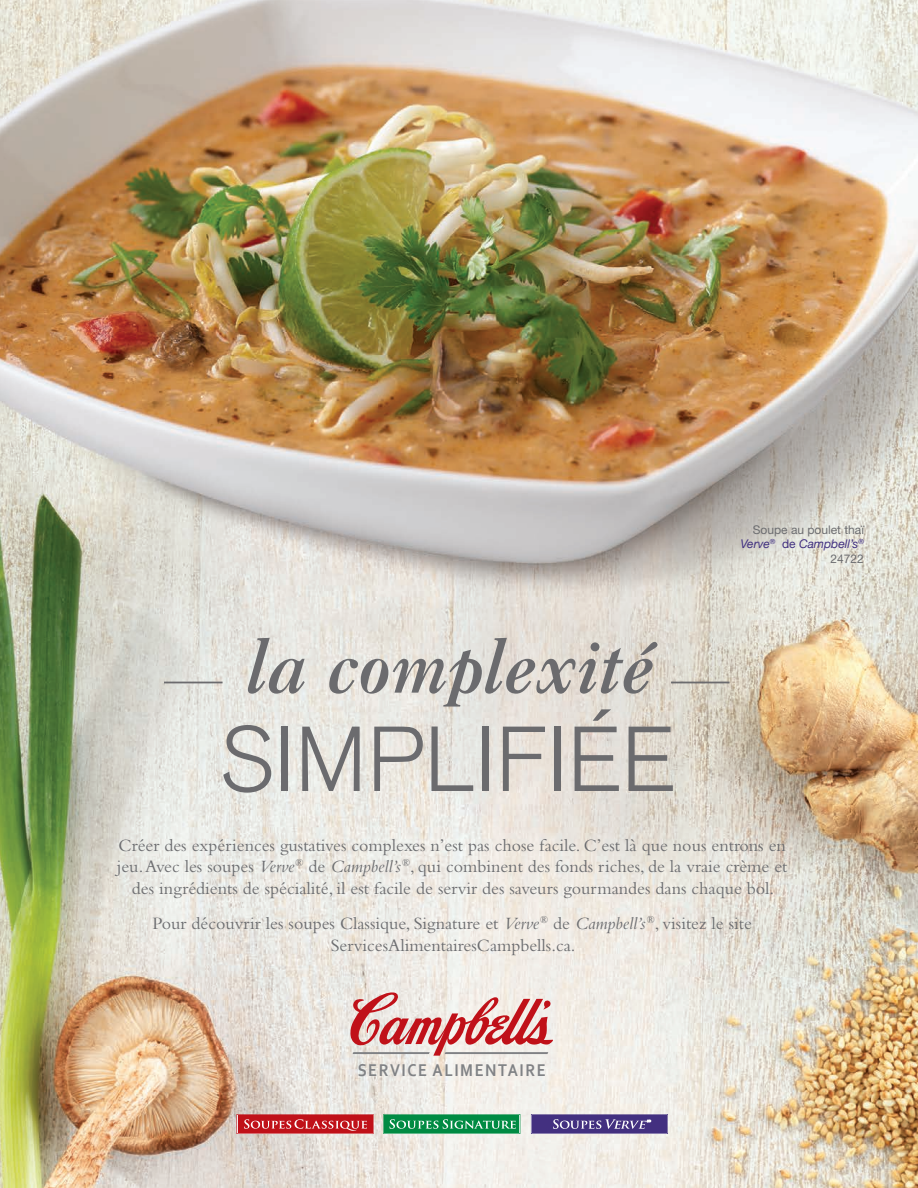
<style>
.page{position:relative;width:918px;height:1188px;background:#fff}
.page>*{position:absolute;margin:0;border:0;box-sizing:border-box;transform-origin:0 0}
.t1{font:300 91.2px "Akzidenz Grotesk BE";letter-spacing:-.005em;color:#6b6b6e}
.t2{font:italic 74.4px "Caslon Three";letter-spacing:-.02em;color:#6b6b6e}
.t3{font:18px/21.6px "Bembo";color:#6c6d70;text-align:center}
.t4{font:700 17.85px "Corbel";letter-spacing:.1em;color:#808285;scale:.87 1}
.t5{font:12px "Helvetica Neue LT Std";color:#6c6d70}
.t6{font:italic 12px "Helvetica Neue";color:#413080}
.s1{font-family:"Helvetica Neue LT Std";font-style:normal}
.s2{font-style:italic}
</style>
<div class="page">
<img style="left:0;top:0;width:918px;height:1188px">
<svg style="left:531px;top:1114px;width:137px;height:20px;background:#5c4b90"></svg>
<svg style="left:236px;top:1114px;width:138px;height:20px;background:#c9363c"></svg>
<svg style="left:383px;top:1114px;width:137px;height:20px;background:#299d60"></svg>
<svg style="left:350px;top:991px;width:204px;height:65px;background:#dda6a4"></svg>
<hr style="left:671px;top:682px;width:59px;height:1px;background:#6b6b6e">
<hr style="left:164px;top:682px;width:59px;height:1px;background:#6b6b6e">
<h2 class="t2" style="left:246px;top:622px;width:410px">la complexité</h2>
<h1 class="t1" style="left:219px;top:708px;width:459px">SIMPLIFIÉE</h1>
<p class="t5" style="left:753px;top:523px;width:113px">Soupe au poulet thaï</p>
<p class="t6" style="left:741px;top:535px;width:125px">Verve<sup>®</sup> <span class="s1">de</span> Campbell’s<sup>®</sup></p>
<p class="t5" style="left:831px;top:551px;width:35px">24722</p>
<p class="t3" style="left:117px;top:834px;width:672px">Créer des expériences gustatives complexes n’est pas chose facile. C’est là que nous entrons en jeu. Avec les soupes <span class="s2">Verve</span><sup>®</sup> de <span class="s2">Campbell’s</span><sup>®</sup>, qui combinent des fonds riches, de la vraie crème et des ingrédients de spécialité, il est facile de servir des saveurs gourmandes dans chaque bol.</p>
<p class="t3" style="left:153px;top:912px;width:601px">Pour découvrir les soupes Classique, Signature et <span class="s2">Verve</span><sup>®</sup> de <span class="s2">Campbell’s</span><sup>®</sup>, visitez le site<br>ServicesAlimentairesCampbells.ca.</p>
<p class="t4" style="left:358px;top:1059px;width:218px">SERVICE ALIMENTAIRE</p>
</div>
